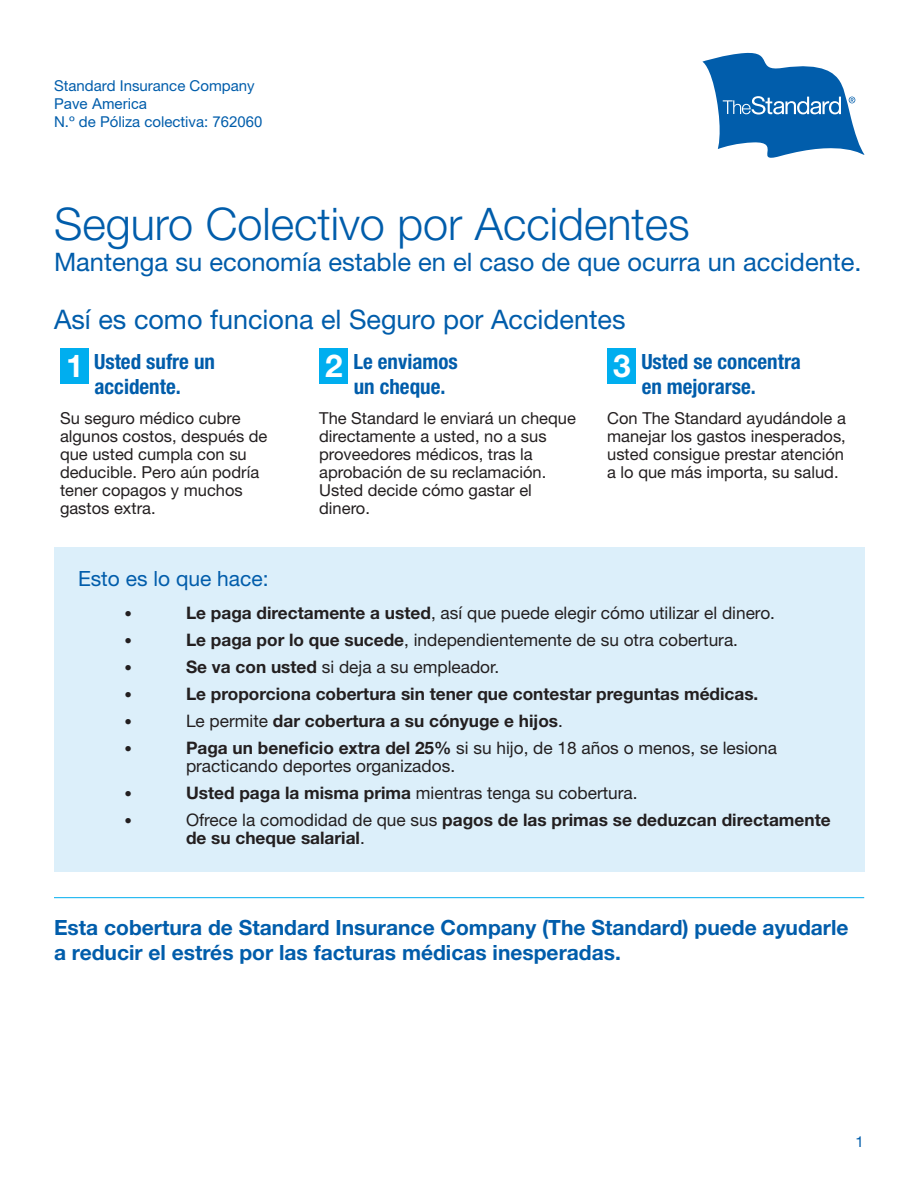
<style>
.page{position:relative;width:918px;height:1188px;background:#fff}
.page>*{position:absolute;margin:0;border:0;box-sizing:border-box;transform-origin:0 0}
.t1{font:300 45px "Helvetica Neue LT Std";color:#015dab}
.t2{font:700 31.5px "Helvetica Neue LT Std";color:#fff}
.t3{font:27px "Helvetica Neue LT Std";color:#015dab}
.t4{font:25.5px "Helvetica Neue LT Std";color:#015dab}
.t5{font:700 21px/25.2px "Helvetica Neue LT Std";color:#015dab}
.t6{font:700 condensed 21px/25.2px "Helvetica Neue LT Std";color:#015dab}
.t7{font:21px "Helvetica Neue LT Std";color:#015dab}
.t8{font:17.25px/18px "Helvetica Neue LT Std";color:#231f20}
.t9{font:700 17.25px/18px "Helvetica Neue LT Std";color:#231f20}
.t10{font:16.5px/18px "Helvetica Neue LT Std";color:#231f20}
.t11{font:15px/18px "Helvetica Neue LT Std";color:#015dab}
.t12{font:15px "Helvetica Neue LT Std";color:#231f20}
.s1{font-family:"Arial"}
.s2{font-weight:700}
.s3{font-weight:400}
</style>
<div class="page">
<svg style="left:702px;top:52px;width:163px;height:106px"></svg>
<div style="left:60px;top:348px;width:28px;height:36px;background:#00aeef"></div>
<div style="left:319px;top:348px;width:28px;height:36px;background:#00aeef"></div>
<div style="left:607px;top:348px;width:28px;height:36px;background:#00aeef"></div>
<div style="left:54px;top:547px;width:810px;height:326px;background:#dceffa"></div>
<hr style="left:54px;top:897px;width:810px;height:1px;background:#00aeef">
<p class="t11" style="left:54px;top:77px;width:210px">Standard Insurance Company<br>P<span class="s1">ave America<br></span>N.º de Póliza colectiva: <span class="s1">762060</span></p>
<p class="t1" style="left:54px;top:197px;width:637px">Seguro Colectivo por Accidentes</p>
<p class="t4" style="left:54px;top:247px;width:809px">Mantenga su economía estable en el caso de que ocurra un accidente.</p>
<p class="t3" style="left:54px;top:303px;width:573px">Así es como funciona el Seguro por Accidentes</p>
<p class="t2" style="left:66px;top:346px;width:19px">1</p>
<p class="t6" style="left:94px;top:349px;width:122px">Usted sufre un accidente.</p>
<p class="t10" style="left:60px;top:409px;width:209px">Su seguro médico cubre algunos costos, después de que usted cumpla con su deducible. Pero aún podría tener copagos y muchos gastos extra.</p>
<p class="t2" style="left:325px;top:346px;width:19px">2</p>
<p class="t6" style="left:353px;top:349px;width:106px">Le enviamos un cheque.</p>
<p class="t10" style="left:319px;top:409px;width:258px">The Standard le enviará un cheque directamente a usted, no a sus proveedores médicos, tras la aprobación de su reclamación.<br>Usted decide cómo gastar el dinero.</p>
<p class="t2" style="left:613px;top:346px;width:19px">3</p>
<p class="t6" style="left:641px;top:349px;width:161px">Usted se concentra en mejorarse.</p>
<p class="t10" style="left:607px;top:409px;width:240px;text-align:justify">Con The Standard ayudándole a manejar los gastos inesperados, usted consigue prestar atención a lo que más importa, su salud.</p>
<p class="t7" style="left:78px;top:566px;width:192px">Esto es lo que hace:</p>
<p class="t12" style="left:124px;top:605px;width:9px">•</p>
<p class="t8" style="left:186px;top:604px;width:591px"><span class="s2">Le paga directamente a usted</span>, así que puede elegir cómo utilizar el dinero.</p>
<p class="t12" style="left:124px;top:632px;width:9px">•</p>
<p class="t8" style="left:186px;top:631px;width:554px"><span class="s2">Le paga por lo que sucede</span>, independientemente de su otra cobertura.</p>
<p class="t12" style="left:124px;top:659px;width:9px">•</p>
<p class="t8" style="left:186px;top:658px;width:315px"><span class="s2">Se va con usted</span> si deja a su empleador.</p>
<p class="t12" style="left:124px;top:686px;width:9px">•</p>
<p class="t9" style="left:186px;top:685px;width:574px">Le proporciona cobertura sin tener que contestar preguntas médicas.</p>
<p class="t12" style="left:124px;top:713px;width:9px">•</p>
<p class="t9" style="left:186px;top:712px;width:379px"><span class="s3">Le permite</span> dar cobertura a su cónyuge e hijos<span class="s3">.</span></p>
<p class="t12" style="left:124px;top:740px;width:9px">•</p>
<p class="t8" style="left:186px;top:739px;width:593px"><span class="s2">Paga un beneficio extra del 25%</span> si su hijo, de 18 años o menos, se lesiona practicando deportes organizados.</p>
<p class="t12" style="left:124px;top:785px;width:9px">•</p>
<p class="t8" style="left:186px;top:784px;width:453px"><span class="s2">Usted paga la misma prima</span> mientras tenga su cobertura.</p>
<p class="t12" style="left:124px;top:812px;width:9px">•</p>
<p class="t9" style="left:186px;top:811px;width:646px"><span class="s3">Ofrece la comodidad de que sus</span> pagos de las primas se deduzcan directamente de su cheque salarial<span class="s3">.</span></p>
<p class="t5" style="left:54px;top:915px;width:796px">Esta cobertura de Standard Insurance Company (The Standard) puede ayudarle a reducir el estrés por las facturas médicas inesperadas.</p>
<p class="t11" style="left:856px;top:1133px;width:10px">1</p>
</div>
